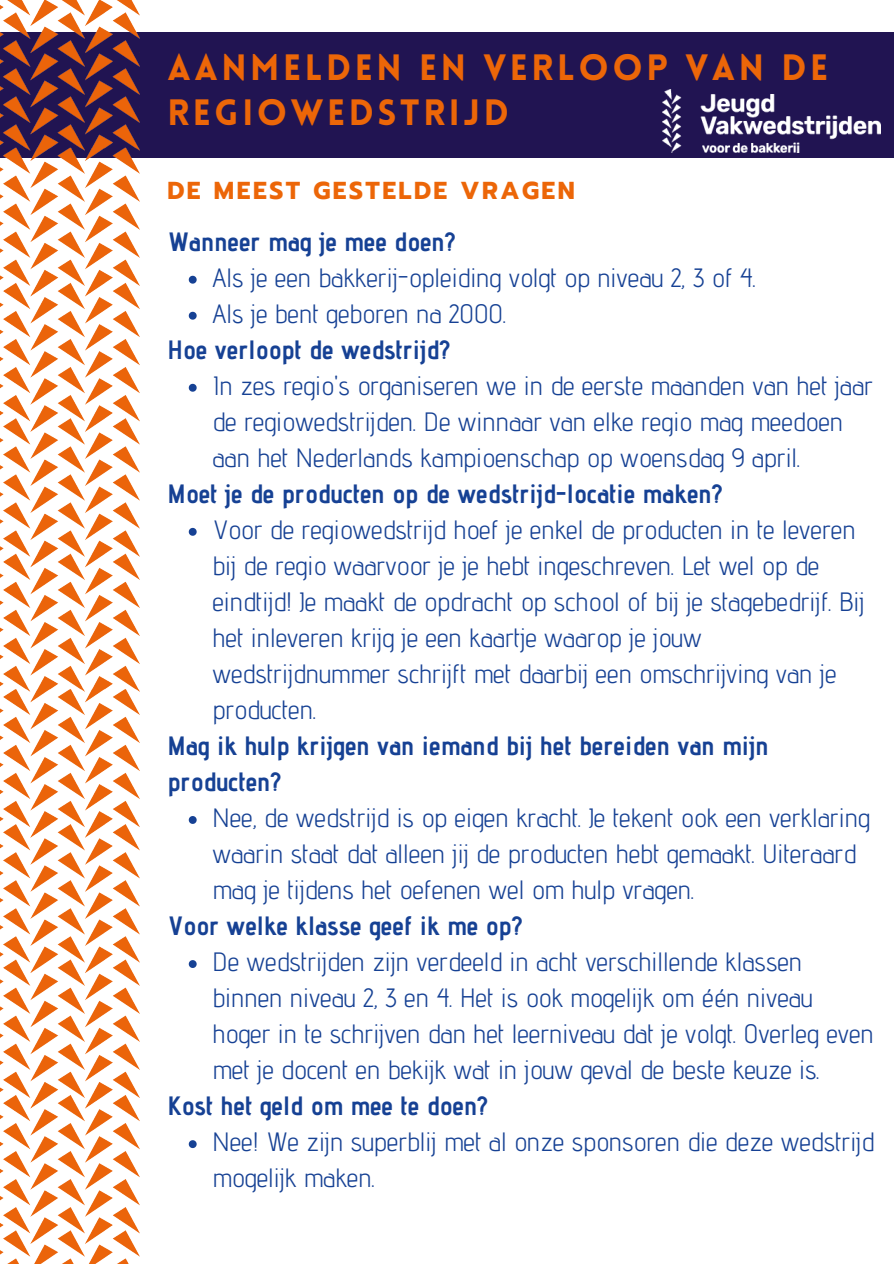
<style>
.page{position:relative;width:894px;height:1264px;background:#fff}
.page>*{position:absolute;margin:0;border:0;box-sizing:border-box;transform-origin:0 0}
.t1{font:900 35.85px/45px "Lovelo";letter-spacing:.1em;color:#ec6608}
.t2{font:26.55px/36px "Advent Pro";color:#164194}
.t3{font:700 26.55px/36px "Advent Pro";color:#164194}
.t4{font:700 24.45px "Prompt";letter-spacing:.1em;color:#ec6608}
</style>
<div class="page">
<div style="left:0;top:33px;width:893px;height:125px;background:#211452"></div>
<img style="left:0;top:0;width:140px;height:1263px">
<img style="left:662px;top:89px;width:218px;height:63px">
<svg style="left:188px;top:276px;width:9px;height:44px"></svg>
<svg style="left:189px;top:384px;width:7px;height:8px"></svg>
<svg style="left:189px;top:528px;width:7px;height:8px"></svg>
<svg style="left:189px;top:816px;width:7px;height:8px"></svg>
<svg style="left:189px;top:960px;width:7px;height:8px"></svg>
<svg style="left:189px;top:1140px;width:7px;height:8px"></svg>
<h3 class="t1" style="left:167px;top:49px;width:662px">AANMELDEN EN VERLOOP VAN DE<br>REGIOWEDSTRIJD</h3>
<p class="t4" style="left:167px;top:173px;width:409px">DE MEEST GESTELDE VRAGEN</p>
<p class="t3" style="left:167px;top:223px;width:289px">Wanneer mag je mee doen?</p>
<h2 class="t2" style="left:212px;top:259px;width:545px">Als je een bakkerij-opleiding volgt op niveau 2, 3 of 4.</h2>
<h3 class="t2" style="left:212px;top:295px;width:295px">Als je bent geboren na 2000.</h3>
<p class="t3" style="left:167px;top:331px;width:284px">Hoe verloopt de wedstrijd?</p>
<p class="t2" style="left:212px;top:367px;width:662px">In zes regio's organiseren we in de eerste maanden van het jaar de regiowedstrijden. De winnaar van elke regio mag meedoen aan het Nederlands kampioenschap op woensdag 9 april.</p>
<h3 class="t3" style="left:167px;top:475px;width:556px">Moet je de producten op de wedstrijd-locatie maken?</h3>
<p class="t2" style="left:212px;top:511px;width:653px">Voor de regiowedstrijd hoef je enkel de producten in te leveren bij de regio waarvoor je je hebt ingeschreven. Let wel op de eindtijd! Je maakt de opdracht op school of bij je stagebedrijf. Bij het inleveren krijg je een kaartje waarop je jouw wedstrijdnummer schrijft met daarbij een omschrijving van je producten.</p>
<h3 class="t3" style="left:167px;top:727px;width:602px">Mag ik hulp krijgen van iemand bij het bereiden van mijn producten?</h3>
<p class="t2" style="left:212px;top:799px;width:658px">Nee, de wedstrijd is op eigen kracht. Je tekent ook een verklaring waarin staat dat alleen jij de producten hebt gemaakt. Uiteraard mag je tijdens het oefenen wel om hulp vragen.</p>
<h3 class="t3" style="left:167px;top:907px;width:356px">Voor welke klasse geef ik me op?</h3>
<p class="t2" style="left:212px;top:943px;width:662px">De wedstrijden zijn verdeeld in acht verschillende klassen binnen niveau 2, 3 en 4. Het is ook mogelijk om één niveau hoger in te schrijven dan het leerniveau dat je volgt. Overleg even met je docent en bekijk wat in jouw geval de beste keuze is.</p>
<h3 class="t3" style="left:167px;top:1087px;width:322px">Kost het geld om mee te doen?</h3>
<p class="t2" style="left:212px;top:1123px;width:663px">Nee! We zijn superblij met al onze sponsoren die deze wedstrijd mogelijk maken.</p>
</div>
